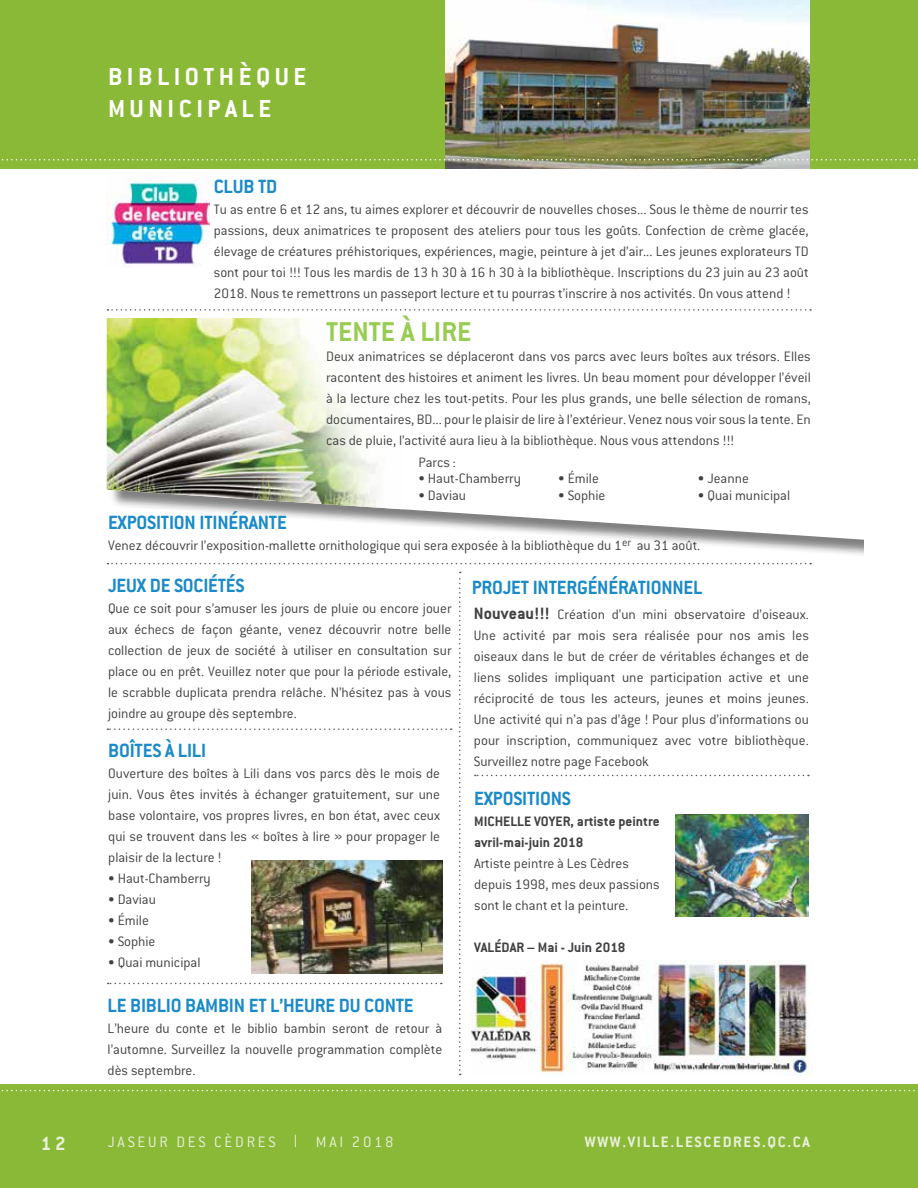
<style>
.page{position:relative;width:918px;height:1188px;background:#fff}
.page>*{position:absolute;margin:0;border:0;box-sizing:border-box;transform-origin:0 0}
.t1{font:700 29.85px "Conduit ITC";color:#98cc52}
.t2{font:700 27px/32.4px "Conduit ITC";letter-spacing:.165em;color:#fff}
.t3{font:700 21px "Conduit ITC";letter-spacing:-.01em;color:#1a8ac9}
.t4{font:700 21px "Conduit ITC";color:#e8f0da}
.t5{font:700 16.5px "Conduit ITC";letter-spacing:.1em;color:#e8f0da}
.t6{font:300 16.5px "Conduit ITC";letter-spacing:.165em;color:#e8f0da}
.t7{font:300 15px/21px "Conduit ITC";color:#414042;text-align:justify}
.t8{font:700 15px/21px "Conduit ITC";color:#414042}
.s1{font-weight:700;font-size:18px}
.s2{font-family:"Helvetica"}
</style>
<div class="page">
<img style="left:252px;top:860px;width:190px;height:113px">
<div style="left:109px;top:320px;width:786px;height:239px;background:#000;opacity:.5"></div>
<svg style="left:109px;top:320px;width:755px;height:220px"></svg>
<img style="left:107px;top:318px;width:295px;height:191px">
<div style="left:0;top:0;width:918px;height:169px;background:#8ab937"></div>
<div style="left:0;top:1084px;width:918px;height:104px;background:#8ab937"></div>
<img style="left:446px;top:0;width:364px;height:169px">
<svg style="left:107px;top:309px;width:704px;height:2px"></svg>
<svg style="left:107px;top:563px;width:704px;height:1px"></svg>
<svg style="left:107px;top:728px;width:345px;height:2px"></svg>
<svg style="left:108px;top:983px;width:334px;height:1px"></svg>
<svg style="left:475px;top:775px;width:334px;height:1px"></svg>
<svg style="left:459px;top:572px;width:2px;height:503px"></svg>
<img style="left:107px;top:175px;width:102px;height:92px">
<div style="left:864px;top:273px;width:54px;height:423px;background:#fff"></div>
<img style="left:676px;top:814px;width:133px;height:103px">
<img style="left:472px;top:960px;width:339px;height:115px">
<svg style="left:1px;top:1090px;width:917px;height:1px"></svg>
<svg style="left:1px;top:159px;width:915px;height:2px"></svg>
<h2 class="t2" style="left:108px;top:59px;width:200px">BIBLIOTHÈQUE<br>MUNICIPALE</h2>
<h3 class="t3" style="left:214px;top:174px;width:65px">CLUB TD</h3>
<p class="t7" style="left:214px;top:199px;width:596px">Tu as entre 6 et 12 ans, tu aimes explorer et découvrir de nouvelles choses... Sous le thème de nourrir tes passions, deux animatrices te proposent des ateliers pour tous les goûts. Confection de crème glacée, élevage de créatures préhistoriques, expériences, magie, peinture à jet d’air... Les jeunes explorateurs TD sont pour toi !!! Tous les mardis de 13 h 30 à 16 h 30 à la bibliothèque. Inscriptions du 23 juin au 23 août 2018. Nous te remettrons un passeport lecture et tu pourras t’inscrire à nos activités. On vous attend !</p>
<h1 class="t1" style="left:326px;top:314px;width:147px">TENTE À LIRE</h1>
<p class="t7" style="left:326px;top:346px;width:486px">Deux animatrices se déplaceront dans vos parcs avec leurs boîtes aux trésors. Elles racontent des histoires et animent les livres. Un beau moment pour développer l’éveil à la lecture chez les tout-petits. Pour les plus grands, une belle sélection de romans, documentaires, BD... pour le plaisir de lire à l’extérieur. Venez nous voir sous la tente. En cas de pluie, l’activité aura lieu à la bibliothèque. Nous vous attendons !!!</p>
<p class="t7" style="left:418px;top:452px;width:39px">Parcs :</p>
<p class="t7" style="left:418px;top:468px;width:104px">• Haut-Chamberry</p>
<p class="t7" style="left:418px;top:485px;width:49px">• Daviau</p>
<p class="t7" style="left:558px;top:468px;width:42px">• Émile</p>
<p class="t7" style="left:558px;top:485px;width:49px">• Sophie</p>
<p class="t7" style="left:698px;top:468px;width:52px">• Jeanne</p>
<p class="t7" style="left:698px;top:485px;width:94px">• Quai municipal</p>
<h3 class="t3" style="left:108px;top:510px;width:180px">EXPOSITION ITINÉRANTE</h3>
<p class="t7" style="left:108px;top:535px;width:594px">Venez découvrir l’exposition-mallette ornithologique qui sera exposée à la bibliothèque du 1<sup>er</sup> au 31 août.</p>
<h3 class="t3" style="left:108px;top:573px;width:138px">JEUX DE SOCIÉTÉS</h3>
<p class="t7" style="left:108px;top:597px;width:345px">Que ce soit pour s’amuser les jours de pluie ou encore jouer aux échecs de façon géante, venez découvrir notre belle collection de jeux de société à utiliser en consultation sur place ou en prêt. Veuillez noter que pour la période estivale, le scrabble duplicata prendra relâche. N’hésitez pas à vous joindre au groupe dès septembre.</p>
<h3 class="t3" style="left:472px;top:575px;width:232px">PROJET INTERGÉNÉRATIONNEL</h3>
<p class="t7" style="left:474px;top:604px;width:337px"><span class="s1">Nouveau!!!</span> Création d’un mini observatoire d’oiseaux.<br>Une activité par mois sera réalisée pour nos amis les oiseaux dans le but de créer de véritables échanges et de liens solides impliquant une participation active et une réciprocité de tous les acteurs, jeunes et moins jeunes.<br>Une activité qui n’a pas d’âge ! Pour plus d’informations ou pour inscription, communiquez avec votre bibliothèque.<br>Surveillez notre page Facebook</p>
<h3 class="t3" style="left:108px;top:738px;width:99px">BOÎTES À LILI</h3>
<p class="t7" style="left:108px;top:763px;width:333px">Ouverture des boîtes à Lili dans vos parcs dès le mois de juin. Vous êtes invités à échanger gratuitement, sur une base volontaire, vos propres livres, en bon état, avec ceux qui se trouvent dans les « boîtes à lire » pour propager le plaisir de la lecture !</p>
<p class="t7" style="left:108px;top:868px;width:104px">• Haut-Chamberry</p>
<p class="t7" style="left:108px;top:889px;width:49px">• Daviau</p>
<p class="t7" style="left:108px;top:910px;width:42px">• Émile</p>
<p class="t7" style="left:108px;top:931px;width:49px">• Sophie</p>
<p class="t7" style="left:108px;top:952px;width:94px">• Quai municipal</p>
<h3 class="t3" style="left:474px;top:786px;width:98px">EXPOSITIONS</h3>
<p class="t8" style="left:474px;top:810px;width:187px">MICHELLE VOYER, artiste peintre avril-mai-juin 2018</p>
<p class="t7" style="left:474px;top:852px;width:187px;text-align:left">Artiste peintre à Les Cèdres depuis 1998, mes deux passions sont le chant et la peinture.</p>
<p class="t8" style="left:474px;top:936px;width:153px">VALÉDAR – Mai - Juin 2018</p>
<h3 class="t3" style="left:108px;top:993px;width:308px">LE BIBLIO BAMBIN ET L’HEURE DU CONTE</h3>
<p class="t7" style="left:108px;top:1018px;width:336px">L’heure du conte et le biblio bambin seront de retour à l’automne. Surveillez la nouvelle programmation complète dès septembre.</p>
<h3 class="t4" style="left:41px;top:1131px;width:26px">12</h3>
<p class="t6" style="left:108px;top:1133px;width:287px">JASEUR DES CÈDRES <span class="s2">|</span> MAI 2018</p>
<p class="t5" style="left:585px;top:1132px;width:227px">WWW.VILLE.LESCEDRES.QC.CA</p>
</div>
